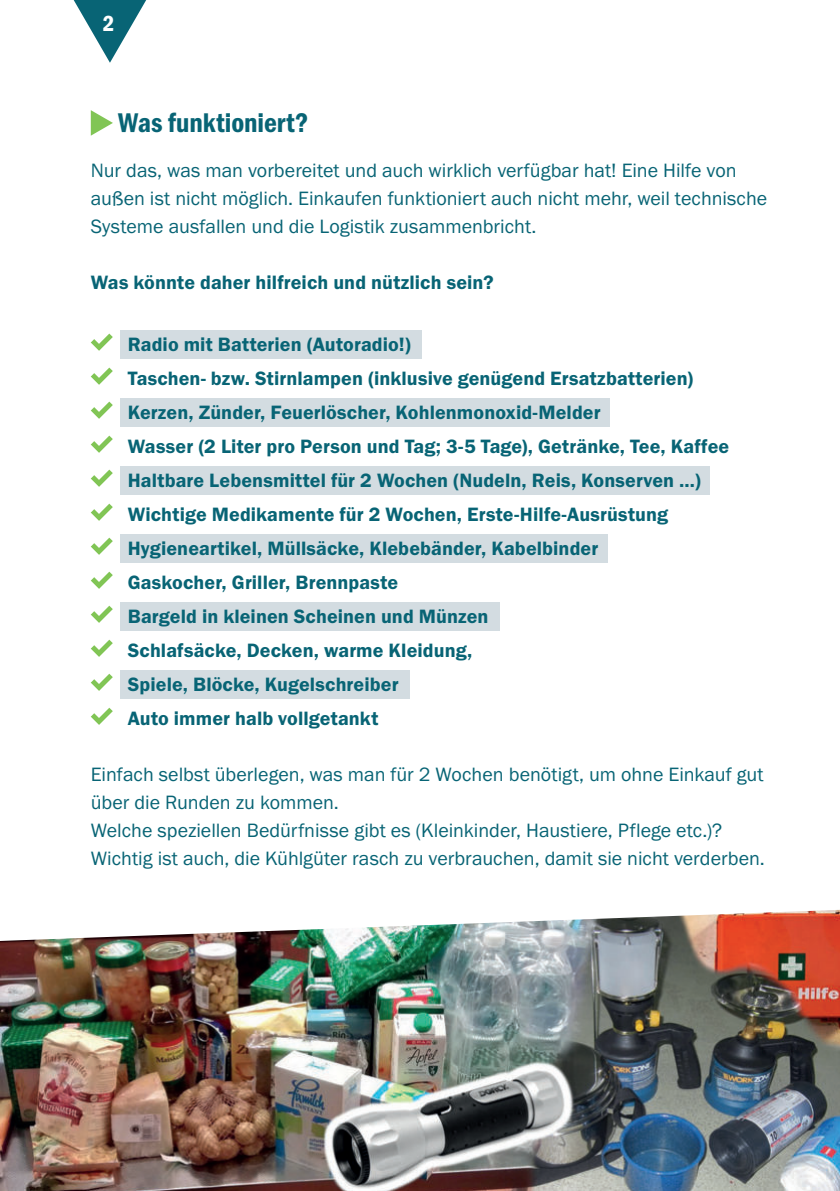
<style>
.page{position:relative;width:840px;height:1191px;background:#fff}
.page>*{position:absolute;margin:0;border:0;box-sizing:border-box;transform-origin:0 0}
.t1{font:600 condensed 28px "Franklin Got Itc TCE";letter-spacing:-.005em;color:#086475}
.t2{font:600 condensed 22.6px "Franklin Got Itc TCE";color:#fff}
.t3{font:600 20px/34px "Franklin Got Itc TCE";letter-spacing:.005em;color:#086475}
.t4{font:20px/28px "Franklin Got Itc TCE";color:#086475}
</style>
<div class="page">
<svg style="left:74px;top:0;width:72px;height:63px"></svg>
<div style="left:120px;top:330px;width:302px;height:29px;background:#d3dce1"></div>
<div style="left:120px;top:398px;width:489px;height:29px;background:#d3dce1"></div>
<div style="left:120px;top:466px;width:589px;height:29px;background:#d3dce1"></div>
<div style="left:120px;top:534px;width:487px;height:29px;background:#d3dce1"></div>
<div style="left:120px;top:602px;width:379px;height:29px;background:#d3dce1"></div>
<div style="left:120px;top:670px;width:290px;height:29px;background:#d3dce1"></div>
<svg style="left:91px;top:110px;width:22px;height:26px"></svg>
<svg style="left:91px;top:333px;width:22px;height:18px"></svg>
<svg style="left:91px;top:367px;width:22px;height:18px"></svg>
<svg style="left:91px;top:401px;width:22px;height:18px"></svg>
<svg style="left:91px;top:435px;width:22px;height:18px"></svg>
<svg style="left:91px;top:469px;width:22px;height:18px"></svg>
<svg style="left:91px;top:503px;width:22px;height:18px"></svg>
<svg style="left:91px;top:537px;width:22px;height:18px"></svg>
<svg style="left:91px;top:571px;width:22px;height:18px"></svg>
<svg style="left:91px;top:605px;width:22px;height:18px"></svg>
<svg style="left:91px;top:639px;width:22px;height:18px"></svg>
<svg style="left:91px;top:673px;width:22px;height:18px"></svg>
<svg style="left:91px;top:707px;width:22px;height:18px"></svg>
<img style="left:0;top:909px;width:839px;height:282px">
<p class="t2" style="left:103px;top:12px;width:13px">2</p>
<h1 class="t1" style="left:118px;top:108px;width:192px">Was funktioniert?</h1>
<p class="t4" style="left:91px;top:156px;width:677px">Nur das, was man vorbereitet und auch wirklich verfügbar hat! Eine Hilfe von außen ist nicht möglich. Einkaufen funktioniert auch nicht mehr, weil technische<br>Systeme ausfallen und die Logistik zusammenbricht.</p>
<p class="t3" style="left:91px;top:265px;width:404px">Was könnte daher hilfreich und nützlich sein?</p>
<p class="t3" style="left:128px;top:327px;width:602px">Radio mit Batterien (Autoradio!)<br>Taschen- bzw. Stirnlampen (inklusive genügend Ersatzbatterien)<br>Kerzen, Zünder, Feuerlöscher, Kohlenmonoxid-Melder<br>Wasser (2 Liter pro Person und Tag; 3-5 Tage), Getränke, Tee, Kaffee Haltbare Lebensmittel für 2 Wochen (Nudeln, Reis, Konserven …)<br>Wichtige Medikamente für 2 Wochen, Erste-Hilfe-Ausrüstung Hygieneartikel, Müllsäcke, Klebebänder, Kabelbinder<br>Gaskocher, Griller, Brennpaste<br>Bargeld in kleinen Scheinen und Münzen<br>Schlafsäcke, Decken, warme Kleidung,<br>Spiele, Blöcke, Kugelschreiber<br>Auto immer halb vollgetankt</p>
<p class="t4" style="left:91px;top:760px;width:675px">Einfach selbst überlegen, was man für 2 Wochen benötigt, um ohne Einkauf gut über die Runden zu kommen.<br>Welche speziellen Bedürfnisse gibt es (Kleinkinder, Haustiere, Pflege etc.)?<br>Wichtig ist auch, die Kühlgüter rasch zu verbrauchen, damit sie nicht verderben.</p>
</div>
